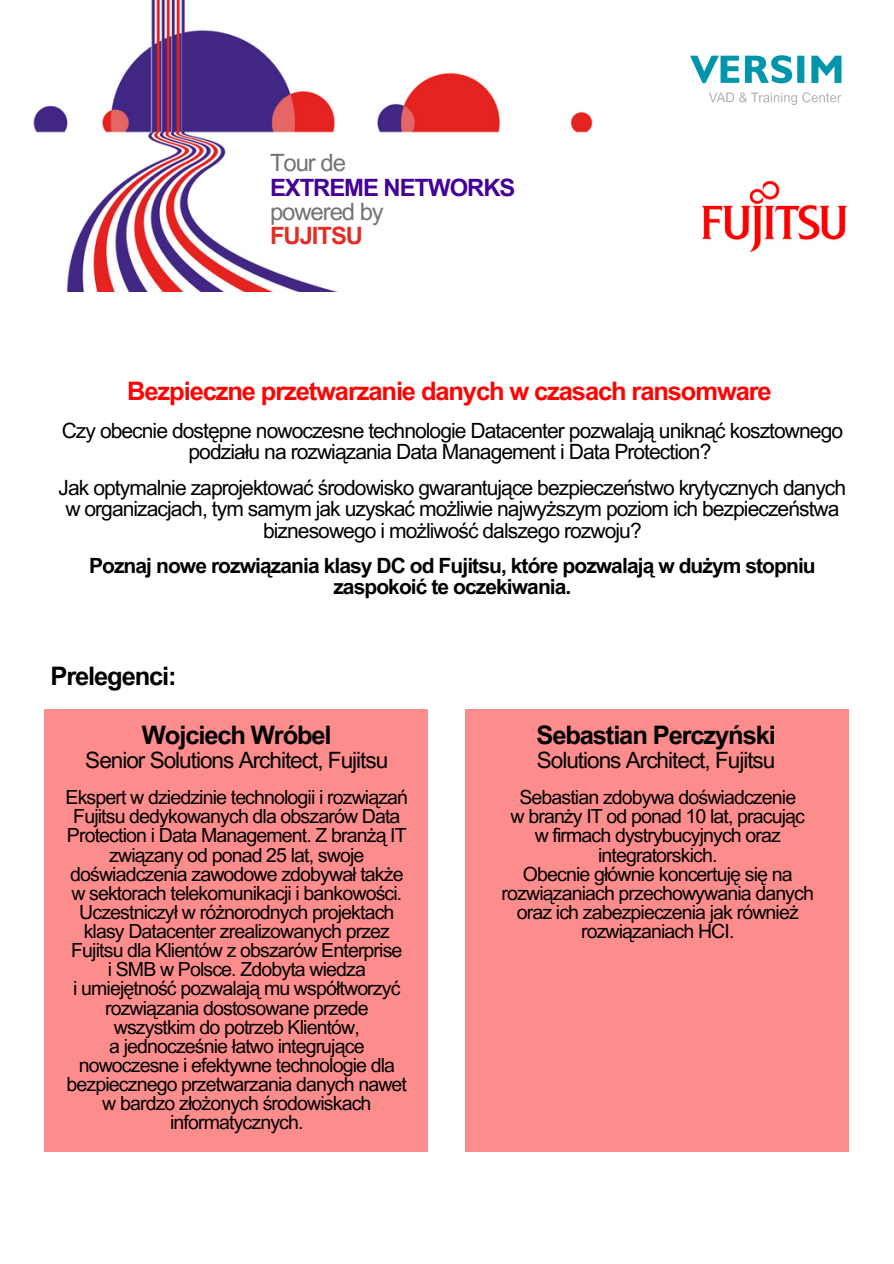
<style>
.page{position:relative;width:894px;height:1264px;background:#fff}
.page>*{position:absolute;margin:0;border:0;box-sizing:border-box;transform-origin:0 0}
.t1{font:700 25.5px "Arial MT Pro";letter-spacing:-.045em;color:#fd0303}
.t2{font:700 25.5px "Arial MT Pro";letter-spacing:-.045em;color:#000}
.t3{font:23.85px "Arial MT Pro";letter-spacing:-.045em;color:#737373}
.t4{font:700 23.85px "Arial MT Pro";letter-spacing:-.045em;color:#409}
.t5{font:700 23.85px "Arial MT Pro";letter-spacing:-.045em;color:#e52b24}
.t6{font:22.5px "Arial MT Pro";letter-spacing:-.045em;color:#000}
.t7{font:21px/21.3px "Arial MT Pro";letter-spacing:-.045em;color:#000;text-align:center}
.t8{font:700 21px/21.3px "Arial MT Pro";letter-spacing:-.045em;color:#000;text-align:center}
.t9{font:19.5px/19.2px "Arial MT Pro";letter-spacing:-.045em;color:#000;text-align:center}
</style>
<div class="page">
<img style="left:33px;top:0;width:560px;height:291px">
<img style="left:702px;top:180px;width:145px;height:73px">
<img style="left:690px;top:55px;width:152px;height:50px">
<div style="left:45px;top:709px;width:383px;height:442px;background:#fd8c8c"></div>
<div style="left:465px;top:709px;width:383px;height:442px;background:#fd8c8c"></div>
<p class="t3" style="left:270px;top:154px;width:77px">Tour de</p>
<p class="t4" style="left:270px;top:178px;width:247px">EXTREME NETWORKS</p>
<p class="t3" style="left:270px;top:202px;width:115px">powered by</p>
<p class="t5" style="left:270px;top:227px;width:95px">FUJITSU</p>
<h1 class="t1" style="left:127px;top:382px;width:645px">Bezpieczne przetwarzanie danych w czasach ransomware</h1>
<h4 class="t7" style="left:62px;top:422px;width:782px">Czy obecnie dostępne nowoczesne technologie Datacenter pozwalają uniknąć kosztownego podziału na rozwiązania Data Management i Data Protection?</h4>
<h4 class="t7" style="left:59px;top:479px;width:788px">Jak optymalnie zaprojektować środowisko gwarantujące bezpieczeństwo krytycznych danych w organizacjach, tym samym jak uzyskać możliwie najwyższym poziom ich bezpieczeństwa biznesowego i możliwość dalszego rozwoju?</h4>
<h3 class="t8" style="left:89px;top:557px;width:728px">Poznaj nowe rozwiązania klasy DC od Fujitsu, które pozwalają w dużym stopniu zaspokoić te oczekiwania.</h3>
<h4 class="t2" style="left:50px;top:667px;width:128px">Prelegenci:</h4>
<h1 class="t2" style="left:142px;top:725px;width:191px">Wojciech Wróbel</h1>
<h1 class="t6" style="left:85px;top:752px;width:304px">Senior Solutions Architect, Fujitsu</h1>
<p class="t9" style="left:66px;top:790px;width:344px">Ekspert w dziedzinie technologii i rozwiązań Fujitsu dedykowanych dla obszarów Data Protection i Data Management. Z branżą IT związany od ponad 25 lat, swoje doświadczenia zawodowe zdobywał także w sektorach telekomunikacji i bankowości.<br>Uczestniczył w różnorodnych projektach klasy Datacenter zrealizowanych przez Fujitsu dla Klientów z obszarów Enterprise</p>
<p class="t9" style="left:108px;top:962px;width:259px">i SMB w Polsce. Zdobyta wiedza</p>
<p class="t9" style="left:73px;top:981px;width:329px">i umiejętność pozwalają mu współtworzyć rozwiązania dostosowane przede wszystkim do potrzeb Klientów,</p>
<p class="t9" style="left:67px;top:1038px;width:342px">a jednocześnie łatwo integrujące nowoczesne i efektywne technologie dla bezpiecznego przetwarzania danych nawet w bardzo złożonych środowiskach informatycznych.</p>
<h4 class="t2" style="left:536px;top:725px;width:241px">Sebastian Perczyński</h4>
<h4 class="t6" style="left:536px;top:752px;width:240px">Solutions Architect, Fujitsu</h4>
<p class="t9" style="left:519px;top:790px;width:278px">Sebastian zdobywa doświadczenie</p>
<p class="t9" style="left:510px;top:809px;width:296px">w branży IT od ponad 10 lat, pracując</p>
<p class="t9" style="left:534px;top:828px;width:247px">w firmach dystrybucyjnych oraz integratorskich.</p>
<p class="t9" style="left:501px;top:866px;width:314px">Obecnie głównie koncertuję się na rozwiązaniach przechowywania danych oraz ich zabezpieczenia jak również rozwiązaniach HCI.</p>
</div>
